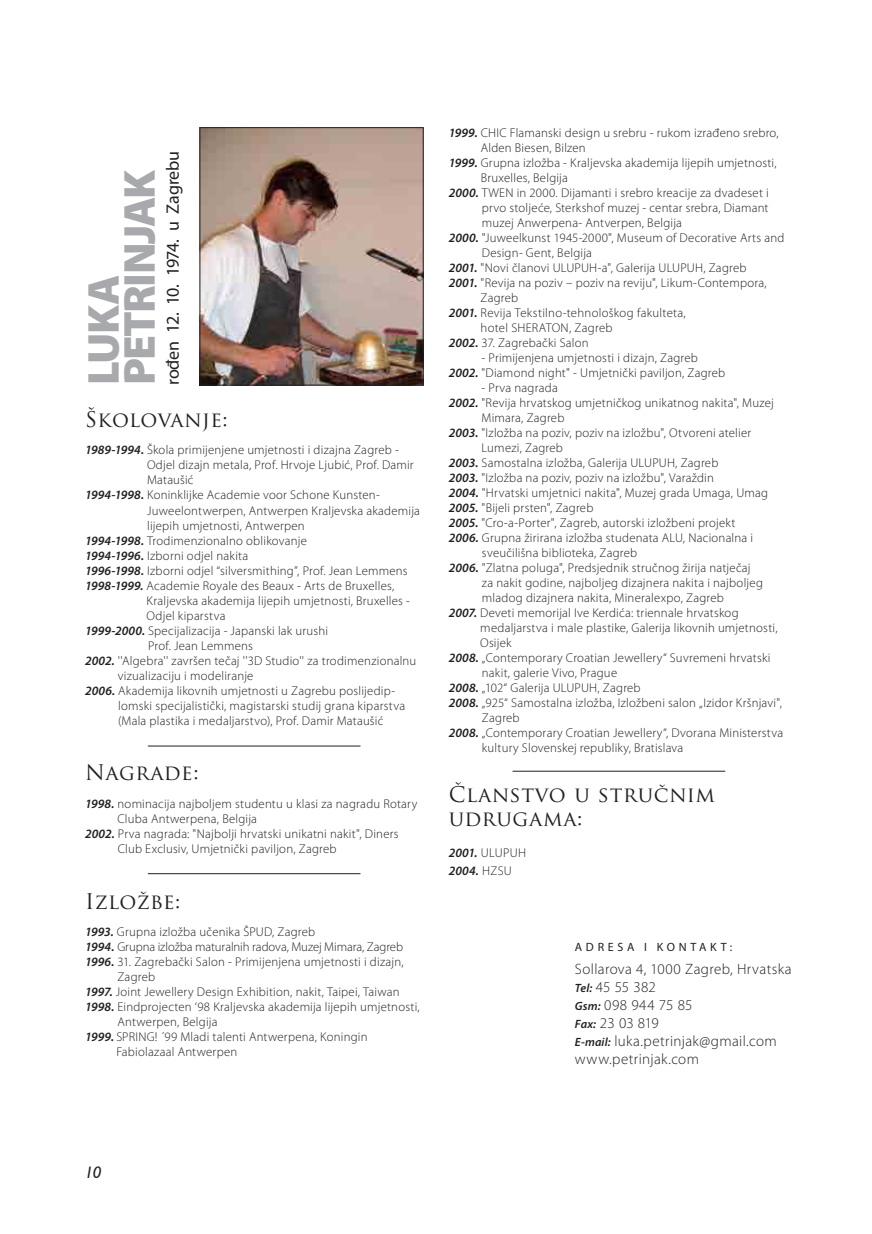
<style>
.page{position:relative;width:872px;height:1234px;background:#fff}
.page>*{position:absolute;margin:0;border:0;box-sizing:border-box;transform-origin:0 0}
.t1{font:900 45px/36px "Myriad Pro";letter-spacing:-.04em;color:#a7a9ac}
.t2{font:21px/24px "Trajan Pro";letter-spacing:.025em;color:#231f20}
.t3{font:18px "Myriad Pro";letter-spacing:-.01em;color:#231f20}
.t4{font:italic 16.5px "Humanist 521 BT";color:#231f20}
.t5{font:300 15px/18px "Myriad Pro";letter-spacing:.025em;color:#231f20}
.t6{font:300 12.75px/15px "Myriad Pro";letter-spacing:.015em;color:#231f20;text-align:center}
.t7{font:300 12.75px "Myriad Pro";letter-spacing:-.005em;color:#231f20}
.t8{font:italic 600 12.75px/18px "Myriad Pro";color:#231f20}
.t9{font:12px "Myriad Pro";letter-spacing:.31em;color:#231f20}
.s1{font-weight:600;font-style:italic}
.s2{font-weight:300;font-style:normal}
.s3{font-weight:600;font-style:italic;font-size:12px}
</style>
<div class="page">
<img style="left:202px;top:129px;width:219px;height:254px">
<div style="left:200px;top:127px;width:223px;height:258px;border:1px solid #231f20"></div>
<hr style="left:148px;top:745px;width:212px;height:1px;background:#231f20">
<hr style="left:148px;top:873px;width:212px;height:1px;background:#231f20">
<hr style="left:512px;top:770px;width:213px;height:1px;background:#231f20">
<h1 class="t1" style="left:84px;top:385px;width:217px;rotate:-90deg">LUKA<br>PETRINJAK</h1>
<h3 class="t3" style="left:162px;top:385px;width:236px;rotate:-90deg">rođen 12. 10. 1974. u Zagrebu</h3>
<h2 class="t2" style="left:85px;top:407px;width:144px">Školovanje:</h2>
<p class="t6" style="left:85px;top:442px;width:315px"><span class="s1">1989-1994.</span> Škola primijenjene umjetnosti i dizajna Zagreb -</p>
<p class="t6" style="left:147px;top:457px;width:268px">Odjel dizajn metala, Prof. Hrvoje Ljubić, Prof. Damir</p>
<p class="t6" style="left:147px;top:472px;width:48px">Mataušić</p>
<p class="t6" style="left:85px;top:487px;width:296px"><span class="s1">1994-1998.</span> Koninklijke Academie voor Schone Kunsten-</p>
<p class="t6" style="left:147px;top:502px;width:274px">Juweelontwerpen, Antwerpen Kraljevska akademija</p>
<p class="t6" style="left:147px;top:517px;width:159px">lijepih umjetnosti, Antwerpen</p>
<p class="t6" style="left:85px;top:532px;width:223px"><span class="s1">1994-1998.</span> Trodimenzionalno oblikovanje</p>
<p class="t6" style="left:85px;top:547px;width:165px"><span class="s1">1994-1996.</span> Izborni odjel nakita</p>
<p class="t6" style="left:85px;top:562px;width:324px"><span class="s1">1996-1998.</span> Izborni odjel “silversmithing”, Prof. Jean Lemmens</p>
<p class="t6" style="left:85px;top:577px;width:311px"><span class="s1">1998-1999.</span> Academie Royale des Beaux - Arts de Bruxelles,</p>
<p class="t6" style="left:147px;top:592px;width:265px">Kraljevska akademija lijepih umjetnosti, Bruxelles -</p>
<p class="t6" style="left:147px;top:607px;width:80px">Odjel kiparstva</p>
<p class="t6" style="left:85px;top:622px;width:244px"><span class="s1">1999-2000.</span> Specijalizacija - Japanski lak urushi</p>
<p class="t6" style="left:148px;top:637px;width:106px">Prof. Jean Lemmens</p>
<p class="t6" style="left:85px;top:652px;width:333px"><span class="s1">2002.</span> ''Algebra'' završen tečaj ''3D Studio'' za trodimenzionalnu</p>
<p class="t6" style="left:118px;top:667px;width:137px">vizualizaciju i modeliranje</p>
<p class="t6" style="left:85px;top:682px;width:311px"><span class="s1">2006.</span> Akademija likovnih umjetnosti u Zagrebu poslijedip-</p>
<p class="t6" style="left:118px;top:697px;width:288px">lomski specijalistički, magistarski studij grana kiparstva</p>
<p class="t6" style="left:118px;top:712px;width:267px">(Mala plastika i medaljarstvo), Prof. Damir Mataušić</p>
<h2 class="t2" style="left:85px;top:760px;width:115px">Nagrade:</h2>
<p class="t6" style="left:85px;top:796px;width:334px"><span class="s1">1998.</span> nominacija najboljem studentu u klasi za nagradu Rotary</p>
<p class="t6" style="left:117px;top:811px;width:141px">Cluba Antwerpena, Belgija</p>
<p class="t6" style="left:85px;top:826px;width:315px"><span class="s1">2002.</span> Prva nagrada: "Najbolji hrvatski unikatni nakit", Diners</p>
<p class="t6" style="left:118px;top:841px;width:220px">Club Exclusiv, Umjetnički paviljon, Zagreb</p>
<h2 class="t2" style="left:85px;top:888px;width:97px">Izložbe:</h2>
<p class="t6" style="left:85px;top:924px;width:232px"><span class="s1">1993.</span> Grupna izložba učenika ŠPUD, Zagreb</p>
<p class="t7" style="left:85px;top:939px;width:319px"><span class="s1">1994.</span> Grupna izložba maturalnih radova, Muzej Mimara, Zagreb</p>
<p class="t6" style="left:85px;top:954px;width:320px"><span class="s1">1996.</span> 31. Zagrebački Salon - Primijenjena umjetnosti i dizajn,</p>
<p class="t6" style="left:117px;top:969px;width:39px">Zagreb</p>
<p class="t6" style="left:85px;top:984px;width:316px"><span class="s1">1997.</span> Joint Jewellery Design Exhibition, nakit, Taipei, Taiwan</p>
<p class="t6" style="left:85px;top:999px;width:336px"><span class="s1">1998.</span> Eindprojecten ‘98 Kraljevska akademija lijepih umjetnosti,</p>
<p class="t6" style="left:117px;top:1014px;width:101px">Antwerpen, Belgija</p>
<p class="t6" style="left:85px;top:1029px;width:284px"><span class="s1">1999.</span> SPRING! ´99 Mladi talenti Antwerpena, Koningin</p>
<p class="t6" style="left:116px;top:1044px;width:122px">Fabiolazaal Antwerpen</p>
<p class="t6" style="left:449px;top:125px;width:331px"><span class="s1">1999.</span> CHIC Flamanski design u srebru - rukom izrađeno srebro,</p>
<p class="t6" style="left:481px;top:140px;width:107px">Alden Biesen, Bilzen</p>
<p class="t6" style="left:449px;top:155px;width:329px"><span class="s1">1999.</span> Grupna izložba - Kraljevska akademija lijepih umjetnosti,</p>
<p class="t6" style="left:481px;top:170px;width:89px">Bruxelles, Belgija</p>
<p class="t6" style="left:449px;top:185px;width:321px"><span class="s1">2000.</span> TWEN in 2000. Dijamanti i srebro kreacije za dvadeset i</p>
<p class="t6" style="left:482px;top:200px;width:288px">prvo stoljeće, Sterkshof muzej - centar srebra, Diamant</p>
<p class="t6" style="left:482px;top:215px;width:202px">muzej Anwerpena- Antverpen, Belgija</p>
<p class="t6" style="left:449px;top:230px;width:337px"><span class="s1">2000.</span> "Juweelkunst 1945-2000", Museum of Decorative Arts and</p>
<p class="t6" style="left:482px;top:245px;width:112px">Design- Gent, Belgija</p>
<p class="t6" style="left:449px;top:260px;width:299px"><span class="s1">2001.</span> "Novi članovi ULUPUH-a", Galerija ULUPUH, Zagreb</p>
<p class="t6" style="left:449px;top:275px;width:319px"><span class="s1">2001.</span> "Revija na poziv – poziv na reviju", Likum-Contempora,</p>
<p class="t6" style="left:480px;top:290px;width:39px">Zagreb</p>
<p class="t6" style="left:449px;top:305px;width:238px"><span class="s1">2001.</span> Revija Tekstilno-tehnološkog fakulteta,</p>
<p class="t6" style="left:480px;top:320px;width:133px">hotel SHERATON, Zagreb</p>
<p class="t6" style="left:449px;top:335px;width:141px"><span class="s1">2002.</span> 37. Zagrebački Salon</p>
<p class="t6" style="left:449px;top:350px;width:278px">- Primijenjena umjetnosti i dizajn, Zagreb<br><span class="s1">2002.</span> "Diamond night" - Umjetnički paviljon, Zagreb</p>
<p class="t6" style="left:481px;top:380px;width:78px">- Prva nagrada</p>
<p class="t6" style="left:449px;top:395px;width:326px"><span class="s1">2002.</span> "Revija hrvatskog umjetničkog unikatnog nakita", Muzej</p>
<p class="t6" style="left:481px;top:410px;width:84px">Mimara, Zagreb</p>
<p class="t6" style="left:449px;top:425px;width:304px"><span class="s1">2003.</span> "Izložba na poziv, poziv na izložbu", Otvoreni atelier</p>
<p class="t6" style="left:481px;top:440px;width:83px">Lumezi, Zagreb</p>
<p class="t6" style="left:449px;top:455px;width:271px"><span class="s1">2003.</span> Samostalna izložba, Galerija ULUPUH, Zagreb</p>
<p class="t6" style="left:449px;top:470px;width:267px"><span class="s1">2003.</span> "Izložba na poziv, poziv na izložbu", Varaždin</p>
<p class="t6" style="left:449px;top:485px;width:321px"><span class="s1">2004.</span> "Hrvatski umjetnici nakita", Muzej grada Umaga, Umag</p>
<p class="t6" style="left:449px;top:500px;width:146px"><span class="s1">2005.</span> "Bijeli prsten", Zagreb</p>
<p class="t6" style="left:449px;top:515px;width:288px"><span class="s1">2005.</span> "Cro-a-Porter", Zagreb, autorski izložbeni projekt</p>
<p class="t6" style="left:449px;top:530px;width:306px"><span class="s1">2006.</span> Grupna žirirana izložba studenata ALU, Nacionalna i</p>
<p class="t6" style="left:482px;top:545px;width:157px">sveučilišna biblioteka, Zagreb</p>
<p class="t6" style="left:449px;top:560px;width:303px"><span class="s1">2006.</span> "Zlatna poluga", Predsjednik stručnog žirija natječaj</p>
<p class="t6" style="left:482px;top:575px;width:282px">za nakit godine, najboljeg dizajnera nakita i najboljeg</p>
<p class="t6" style="left:482px;top:590px;width:243px">mladog dizajnera nakita, Mineralexpo, Zagreb</p>
<p class="t6" style="left:449px;top:605px;width:291px"><span class="s1">2007.</span> Deveti memorijal Ive Kerdića: triennale hrvatskog</p>
<p class="t6" style="left:480px;top:620px;width:299px">medaljarstva i male plastike, Galerija likovnih umjetnosti,</p>
<p class="t6" style="left:480px;top:635px;width:33px">Osijek</p>
<p class="t6" style="left:449px;top:650px;width:323px"><span class="s1">2008.</span> „Contemporary Croatian Jewellery“ Suvremeni hrvatski</p>
<p class="t6" style="left:482px;top:665px;width:137px">nakit, galerie Vivo, Prague</p>
<p class="t6" style="left:449px;top:680px;width:193px"><span class="s1">2008.</span> „102“ Galerija ULUPUH, Zagreb</p>
<p class="t6" style="left:449px;top:695px;width:335px"><span class="s1">2008.</span> „925“ Samostalna izložba, Izložbeni salon „Izidor Kršnjavi",</p>
<p class="t6" style="left:482px;top:710px;width:39px">Zagreb</p>
<p class="t6" style="left:449px;top:725px;width:336px"><span class="s1">2008.</span> „Contemporary Croatian Jewellery“, Dvorana Ministerstva</p>
<p class="t6" style="left:482px;top:740px;width:203px">kultury Slovenskej republiky, Bratislava</p>
<h2 class="t2" style="left:449px;top:782px;width:267px">Članstvo u stručnim udrugama:</h2>
<p class="t8" style="left:449px;top:843px;width:79px">2001. <span class="s2">ULUPUH<br></span>2004. <span class="s2">HZSU</span></p>
<p class="t9" style="left:575px;top:939px;width:159px">ADRESA I KONTAKT:</p>
<p class="t5" style="left:575px;top:959px;width:218px">Sollarova 4, 1000 Zagreb, Hrvatska<br><span class="s3">Tel:</span> 45 55 382<br><span class="s3">Gsm:</span> 098 944 75 85<br><span class="s3">Fax:</span> 23 03 819<br><span class="s3">E-mail:</span> luka.petrinjak@gmail.com www.petrinjak.com</p>
<p class="t4" style="left:85px;top:1162px;width:18px">10</p>
</div>
